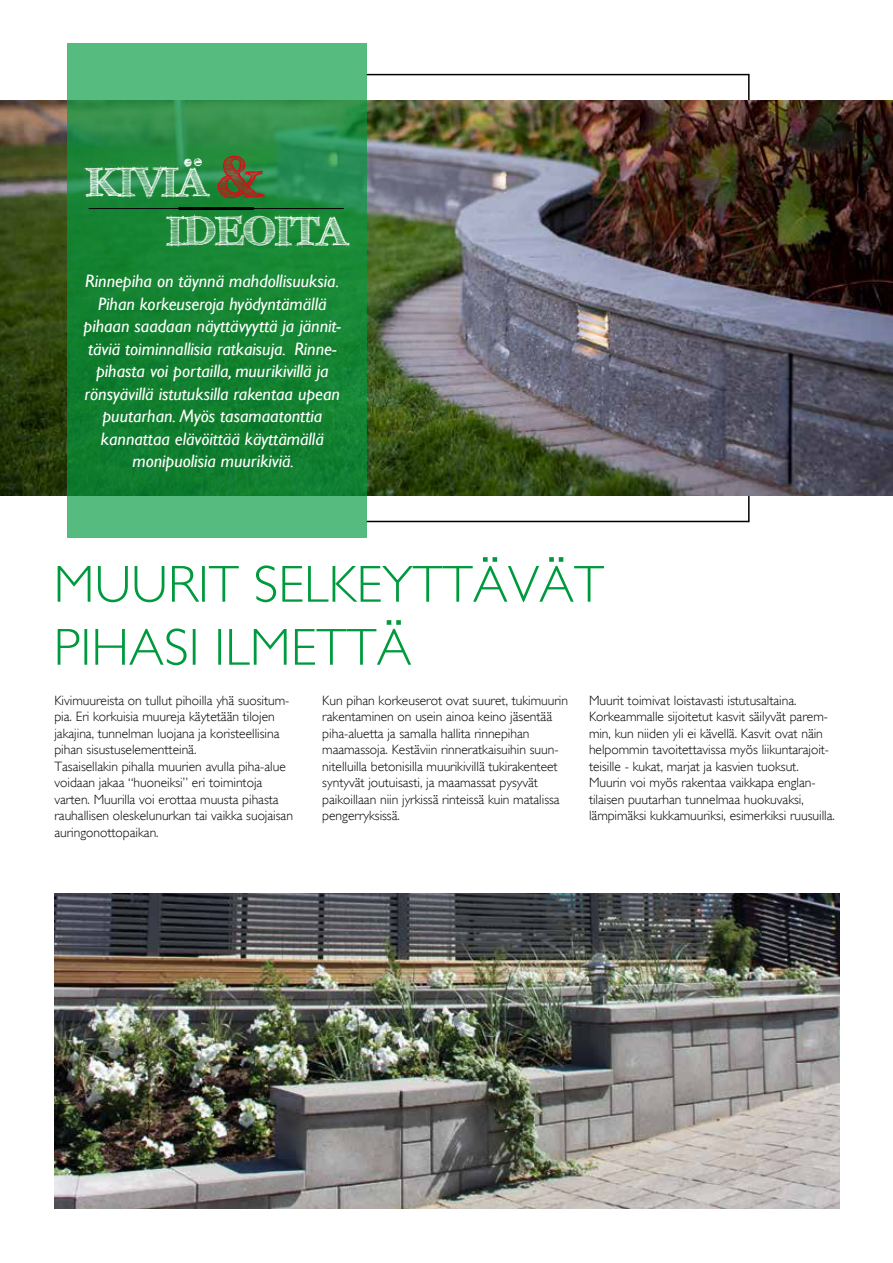
<style>
.page{position:relative;width:893px;height:1263px;background:#fff}
.page>*{position:absolute;margin:0;border:0;box-sizing:border-box;transform-origin:0 0}
.t1{font:300 52.5px/63px "Gill Sans";color:#009a3e}
.t2{font:700 40.65px/48.9px "FFF Tusj";color:#fff}
.t3{font:italic 18px/22.5px "Gill Sans";color:#fff;text-align:center}
.t4{font:300 13.5px/16.5px "Gill Sans";color:#000}
.s1{font-size:57.75px;color:#e30613}
</style>
<div class="page">
<img style="left:0;top:100px;width:893px;height:396px">
<svg style="left:67px;top:43px;width:300px;height:494px;background:#258f45"></svg>
<hr style="left:367px;top:74px;width:382px;height:1px;background:#000">
<hr style="left:748px;top:74px;width:2px;height:26px;background:#000">
<hr style="left:367px;top:521px;width:382px;height:1px;background:#000">
<hr style="left:748px;top:496px;width:2px;height:26px;background:#000">
<hr style="left:89px;top:208px;width:255px;height:1px;background:#000">
<hr style="left:179px;top:207px;width:75px;height:3px;background:#000">
<img style="left:54px;top:893px;width:786px;height:316px">
<h2 class="t2" style="left:167px;top:158px;width:182px;text-indent:-81px">KIVIÄ <span class="s1">&amp;<br></span>IDEOITA</h2>
<p class="t3" style="left:84px;top:270px;width:259px">Rinnepiha on täynnä mahdollisuuksia.<br>Pihan korkeuseroja hyödyntämällä pihaan saadaan näyttävyyttä ja jännit&shy;täviä toiminnallisia ratkaisuja. Rinne&shy;pihasta voi portailla, muurikivillä ja rönsyävillä istutuksilla rakentaa upean puutarhan. Myös tasamaatonttia kannattaa elävöittää käyttämällä monipuolisia muurikiviä.</p>
<h1 class="t1" style="left:54px;top:553px;width:552px">MUURIT SELKEYTTÄVÄT<br>PIHASI ILMETTÄ</h1>
<p class="t4" style="left:54px;top:692px;width:240px">Kivimuureista on tullut pihoilla yhä suositum&shy;pia. Eri korkuisia muureja käytetään tilojen jakajina, tunnelman luojana ja koristeellisina pihan sisustuselementteinä.<br>Tasaisellakin pihalla muurien avulla piha-alue voidaan jakaa “huoneiksi” eri toimintoja varten. Muurilla voi erottaa muusta pihasta rauhallisen oleskelunurkan tai vaikka suojaisan auringonottopaikan.</p>
<p class="t4" style="left:322px;top:692px;width:247px">Kun pihan korkeuserot ovat suuret, tukimuurin rakentaminen on usein ainoa keino jäsentää piha-aluetta ja samalla hallita rinnepihan maamassoja. Kestäviin rinneratkaisuihin suun&shy;nitelluilla betonisilla muurikivillä tukirakenteet syntyvät joutuisasti, ja maamassat pysyvät paikoillaan niin jyrkissä rinteissä kuin matalissa pengerryksissä.</p>
<p class="t4" style="left:589px;top:692px;width:247px">Muurit toimivat loistavasti istutusaltaina.<br>Korkeammalle sijoitetut kasvit säilyvät parem&shy;min, kun niiden yli ei kävellä. Kasvit ovat näin helpommin tavoitettavissa myös liikuntarajoit&shy;teisille - kukat, marjat ja kasvien tuoksut.<br>Muurin voi myös rakentaa vaikkapa englan&shy;tilaisen puutarhan tunnelmaa huokuvaksi, lämpimäksi kukkamuuriksi, esimerkiksi ruusuilla.</p>
</div>
